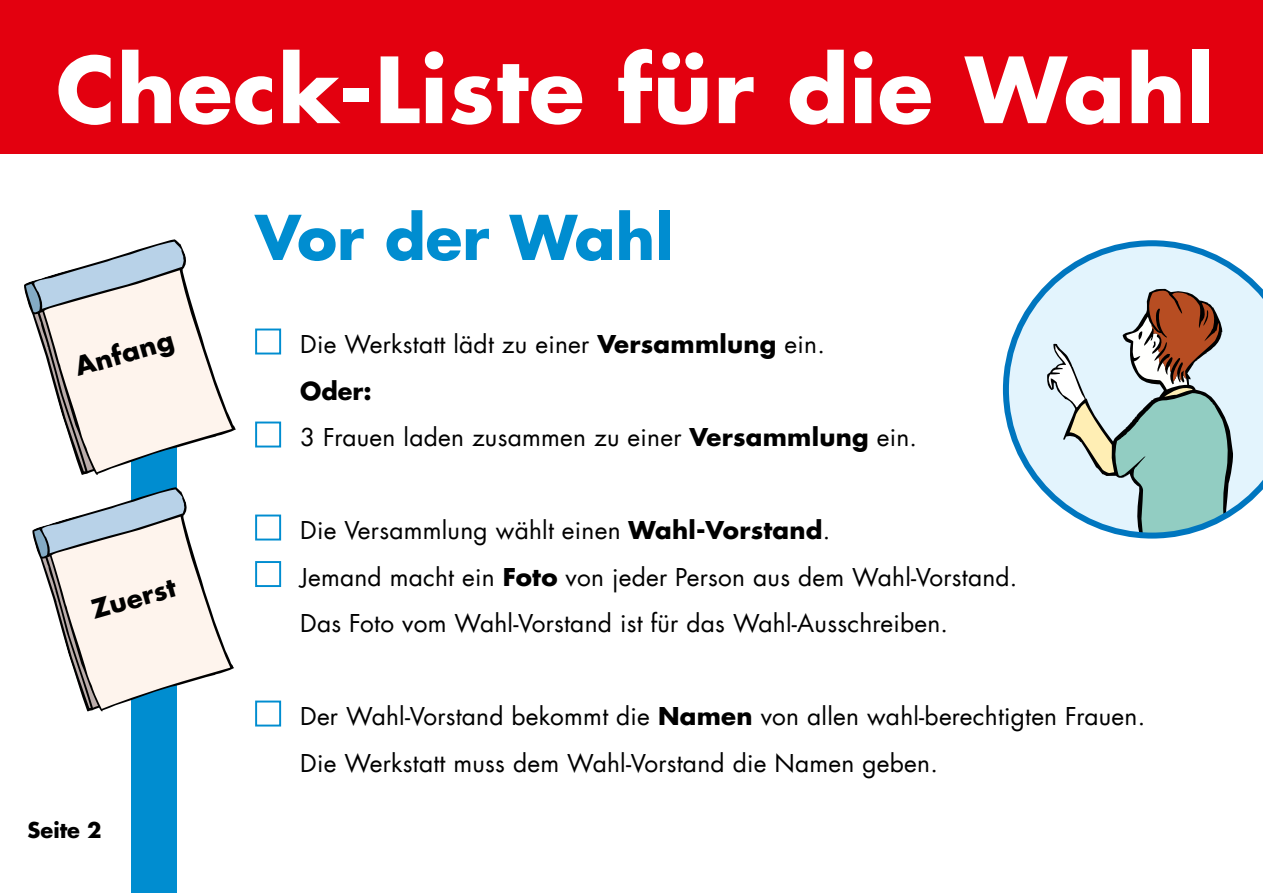
<style>
.page{position:relative;width:1263px;height:893px;background:#fff}
.page>*{position:absolute;margin:0;border:0;box-sizing:border-box;transform-origin:0 0}
.t1{font:700 88.5px "Futura Com";letter-spacing:.01em;color:#fff}
.t2{font:700 60px "Futura Com";color:#008dd0}
.t3{font:700 25.5px "Futura Com";color:#000}
.t4{font:24px/46.5px "Futura Com";letter-spacing:.01em;color:#000}
.t5{font:700 21px "Futura Com";color:#000}
.s1{font-weight:700}
</style>
<div class="page">
<div style="left:132px;top:272px;width:45px;height:621px;background:#008dd0"></div>
<div style="left:0;top:0;width:1263px;height:153px;background:#e3000f"></div>
<div style="left:255px;top:329px;width:26px;height:25px;border:2px solid #008dd0"></div>
<div style="left:255px;top:422px;width:26px;height:25px;border:2px solid #008dd0"></div>
<div style="left:255px;top:515px;width:26px;height:25px;border:2px solid #008dd0"></div>
<div style="left:255px;top:561px;width:26px;height:26px;border:2px solid #008dd0"></div>
<div style="left:255px;top:701px;width:26px;height:25px;border:2px solid #008dd0"></div>
<svg style="left:1003px;top:240px;width:260px;height:299px"></svg>
<svg style="left:26px;top:242px;width:206px;height:230px"></svg>
<svg style="left:34px;top:489px;width:196px;height:220px"></svg>
<h1 class="t1" style="left:56px;top:22px;width:1159px">Check-Liste für die Wahl</h1>
<p class="t3" style="left:70px;top:348px;width:103px;rotate:-16deg">Anfang</p>
<p class="t3" style="left:86px;top:591px;width:89px;rotate:-16deg">Zuerst</p>
<p class="t5" style="left:28px;top:814px;width:76px">Seite 2</p>
<h2 class="t2" style="left:255px;top:191px;width:420px">Vor der Wahl</h2>
<p class="t4" style="left:300px;top:321px;width:618px">Die Werkstatt lädt zu einer <span class="s1">Versammlung</span> ein.<br><span class="s1">Oder:<br></span>3 Frauen laden zusammen zu einer <span class="s1">Versammlung</span> ein.</p>
<p class="t4" style="left:300px;top:507px;width:719px">Die Versammlung wählt einen <span class="s1">Wahl-Vorstand</span>.<br>Jemand macht ein <span class="s1">Foto</span> von jeder Person aus dem Wahl-Vorstand.<br>Das Foto vom Wahl-Vorstand ist für das Wahl-Ausschreiben.</p>
<p class="t4" style="left:300px;top:693px;width:847px">Der Wahl-Vorstand bekommt die <span class="s1">Namen</span> von allen wahl-berechtigten Frauen.<br>Die Werkstatt muss dem Wahl-Vorstand die Namen geben.</p>
</div>
